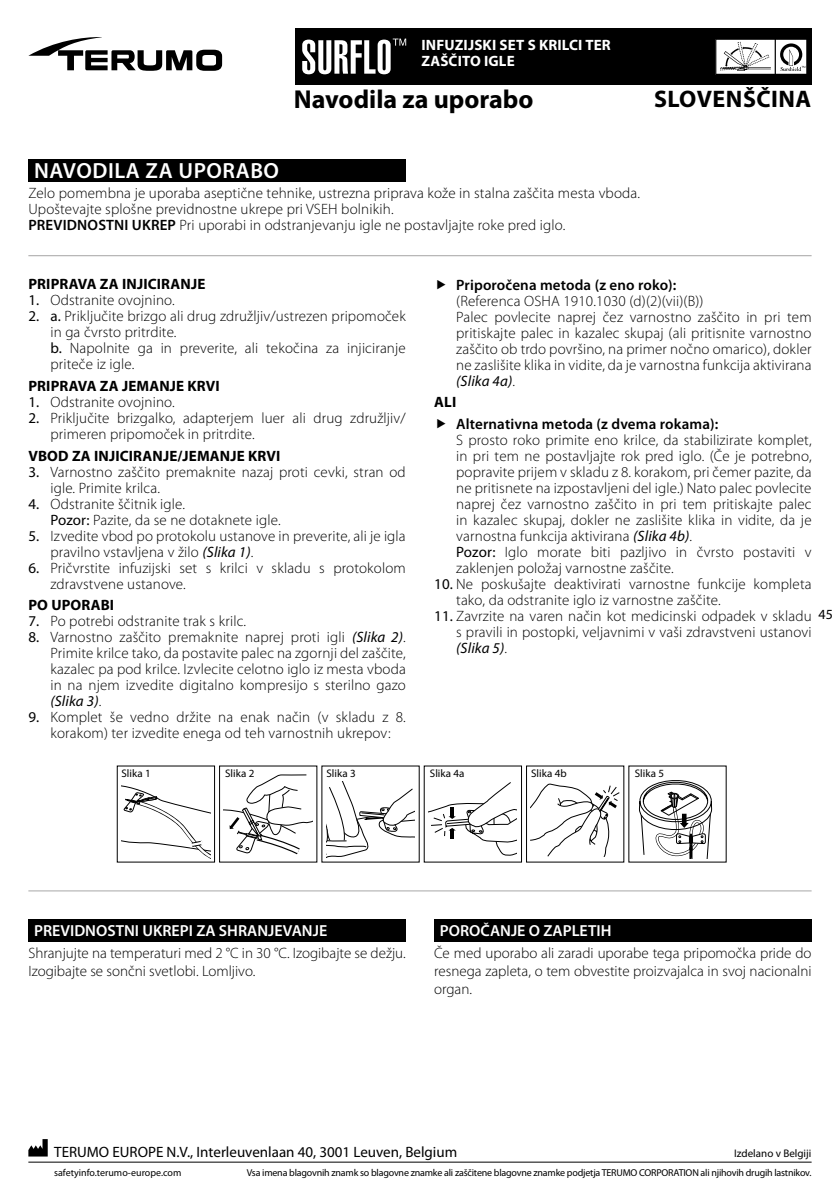
<style>
.page{position:relative;width:840px;height:1191px;background:#fff}
.page>*{position:absolute;margin:0;border:0;box-sizing:border-box;transform-origin:0 0}
.t1{font:700 26px "Myriad Pro";color:#000}
.t2{font:700 24px "Myriad Pro";letter-spacing:.02em;color:#000}
.t3{font:600 22px "Myriad Pro";letter-spacing:.025em;color:#fff}
.t4{font:600 16px "Myriad Pro";color:#fff}
.t5{font:300 15px/16px "Myriad Pro";letter-spacing:.01em;color:#000}
.t6{font:700 15px "Myriad Pro";letter-spacing:.01em;color:#000}
.t7{font:600 15px "Myriad Pro";letter-spacing:.01em;color:#000}
.t8{font:15px "Myriad Pro";color:#000}
.t9{font:700 15px/16px "Myriad Pro";letter-spacing:.01em;color:#fff}
.t10{font:14px "Myriad Pro";color:#000}
.t11{font:11px "Myriad Pro";color:#000}
.t12{font:10px "Myriad Pro";letter-spacing:-.02em;color:#000}
.t13{font:10px "Myriad Pro";color:#000}
.s1{font-weight:600}
.s2{font-weight:400}
.s3{font-weight:400;font-style:italic}
</style>
<div class="page">
<hr style="left:28px;top:1161px;width:783px;height:1px;background:#000">
<div style="left:28px;top:159px;width:377px;height:22px;background:#000"></div>
<svg style="left:28px;top:1139px;width:20px;height:17px"></svg>
<hr style="left:28px;top:255px;width:783px;height:1px;background:#a6a5a5">
<svg style="left:116px;top:765px;width:610px;height:98px"></svg>
<svg style="left:122px;top:778px;width:88px;height:80px"></svg>
<svg style="left:224px;top:774px;width:88px;height:84px"></svg>
<svg style="left:326px;top:781px;width:88px;height:77px"></svg>
<svg style="left:428px;top:782px;width:88px;height:73px"></svg>
<svg style="left:530px;top:784px;width:89px;height:73px"></svg>
<svg style="left:636px;top:777px;width:79px;height:81px"></svg>
<div style="left:28px;top:918px;width:377px;height:23px;background:#000"></div>
<div style="left:434px;top:918px;width:377px;height:23px;background:#000"></div>
<hr style="left:28px;top:890px;width:783px;height:1px;background:#a8a8a7">
<div style="left:295px;top:28px;width:516px;height:57px;background:#000"></div>
<svg style="left:28px;top:37px;width:194px;height:34px"></svg>
<svg style="left:715px;top:39px;width:92px;height:36px;background:#c5c5c5"></svg>
<svg style="left:302px;top:39px;width:104px;height:35px"></svg>
<p class="t9" style="left:421px;top:36px;width:191px">INFUZIJSKI SET S KRILCI TER<br>ZAŠČITO IGLE</p>
<h1 class="t1" style="left:294px;top:82px;width:241px">Navodila za uporabo</h1>
<h2 class="t2" style="left:653px;top:83px;width:159px">SLOVENŠČINA</h2>
<h3 class="t3" style="left:34px;top:157px;width:246px">NAVODILA ZA UPORABO</h3>
<p class="t5" style="left:28px;top:185px;width:613px">Zelo pomembna je uporaba aseptične tehnike, ustrezna priprava kože in stalna zaščita mesta vboda.<br>Upoštevajte splošne previdnostne ukrepe pri VSEH bolnikih.<br><span class="s1">PREVIDNOSTNI UKREP</span> Pri uporabi in odstranjevanju igle ne postavljajte roke pred iglo.</p>
<p class="t6" style="left:28px;top:274px;width:178px">PRIPRAVA ZA INJICIRANJE</p>
<p class="t5" style="left:28px;top:292px;width:148px"><span class="s2">1.</span> Odstranite ovojnino.</p>
<p class="t5" style="left:50px;top:308px;width:357px;text-indent:-22px"><span class="s2">2. a.</span> Priključite brizgo ali drug združljiv/ustrezen pripomoček in ga čvrsto pritrdite.<br><span class="s2">b.</span> Napolnite ga in preverite, ali tekočina za injiciranje priteče iz igle.</p>
<p class="t6" style="left:28px;top:376px;width:193px">PRIPRAVA ZA JEMANJE KRVI</p>
<p class="t5" style="left:28px;top:394px;width:148px"><span class="s2">1.</span> Odstranite ovojnino.</p>
<p class="t5" style="left:50px;top:410px;width:357px;text-indent:-22px"><span class="s2">2.</span> Priključite brizgalko, adapterjem luer ali drug združljiv/ primeren pripomoček in pritrdite.</p>
<p class="t6" style="left:28px;top:446px;width:253px">VBOD ZA INJICIRANJE/JEMANJE KRVI</p>
<p class="t5" style="left:50px;top:463px;width:357px;text-indent:-22px"><span class="s2">3.</span> Varnostno zaščito premaknite nazaj proti cevki, stran od igle. Primite krilca.</p>
<p class="t5" style="left:50px;top:495px;width:231px;text-indent:-22px"><span class="s2">4.</span> Odstranite ščitnik igle.<br><span class="s2">Pozor:</span> Pazite, da se ne dotaknete igle.</p>
<p class="t5" style="left:50px;top:527px;width:356px;text-indent:-22px"><span class="s2">5.</span> Izvedite vbod po protokolu ustanove in preverite, ali je igla pravilno vstavljena v žilo <span class="s3">(Slika 1)</span>.</p>
<p class="t5" style="left:50px;top:559px;width:356px;text-indent:-22px"><span class="s2">6.</span> Pričvrstite infuzijski set s krilci v skladu s protokolom zdravstvene ustanove.</p>
<p class="t6" style="left:28px;top:595px;width:87px">PO UPORABI</p>
<p class="t5" style="left:28px;top:613px;width:219px"><span class="s2">7.</span> Po potrebi odstranite trak s krilc.</p>
<p class="t5" style="left:50px;top:629px;width:357px;text-align:justify;text-indent:-22px"><span class="s2">8.</span> Varnostno zaščito premaknite naprej proti igli <span class="s3">(Slika 2)</span>.<br>Primite krilce tako, da postavite palec na zgornji del zaščite, kazalec pa pod krilce. Izvlecite celotno iglo iz mesta vboda in na njem izvedite digitalno kompresijo s sterilno gazo <span class="s3">(Slika 3)</span>.</p>
<p class="t5" style="left:28px;top:709px;width:379px;text-align:center"><span class="s2">9.</span> Komplet še vedno držite na enak način (v skladu z 8. korakom) ter izvedite enega od teh varnostnih ukrepov:</p>
<p class="t7" style="left:456px;top:275px;width:221px">Priporočena metoda (z eno roko):</p>
<p class="t5" style="left:456px;top:292px;width:357px">(Referenca OSHA 1910.1030 (d)(2)(vii)(B))<br>Palec povlecite naprej čez varnostno zaščito in pri tem pritiskajte palec in kazalec skupaj (ali pritisnite varnostno zaščito ob trdo površino, na primer nočno omarico), dokler ne zaslišite klika in vidite, da je varnostna funkcija aktivirana <span class="s3">(Slika 4a)</span>.</p>
<p class="t6" style="left:434px;top:392px;width:24px">ALI</p>
<p class="t7" style="left:456px;top:414px;width:263px">Alternativna metoda (z dvema rokama):</p>
<p class="t5" style="left:456px;top:432px;width:357px">S prosto roko primite eno krilce, da stabilizirate komplet, in pri tem ne postavljajte rok pred iglo. (Če je potrebno, popravite prijem v skladu z 8. korakom, pri čemer pazite, da ne pritisnete na izpostavljeni del igle.) Nato palec povlecite naprej čez varnostno zaščito in pri tem pritiskajte palec in kazalec skupaj, dokler ne zaslišite klika in vidite, da je varnostna funkcija aktivirana <span class="s3">(Slika 4b)</span>.<br><span class="s2">Pozor:</span> Iglo morate biti pazljivo in čvrsto postaviti v zaklenjen položaj varnostne zaščite.</p>
<p class="t5" style="left:456px;top:576px;width:357px;text-indent:-22px"><span class="s2">10.</span> Ne poskušajte deaktivirati varnostne funkcije kompleta tako, da odstranite iglo iz varnostne zaščite.</p>
<p class="t5" style="left:456px;top:608px;width:357px;text-align:justify;text-indent:-22px"><span class="s2">11.</span> Zavrzite na varen način kot medicinski odpadek v skladu s pravili in postopki, veljavnimi v vaši zdravstveni ustanovi <span class="s3">(Slika 5)</span>.</p>
<p class="t10" style="left:818px;top:605px;width:16px">45</p>
<p class="t11" style="left:121px;top:767px;width:31px">Slika 1</p>
<p class="t11" style="left:225px;top:767px;width:31px">Slika 2</p>
<p class="t11" style="left:326px;top:767px;width:31px">Slika 3</p>
<p class="t11" style="left:429px;top:767px;width:36px">Slika 4a</p>
<p class="t11" style="left:531px;top:767px;width:37px">Slika 4b</p>
<p class="t11" style="left:634px;top:767px;width:31px">Slika 5</p>
<p class="t4" style="left:34px;top:921px;width:294px">PREVIDNOSTNI UKREPI ZA SHRANJEVANJE</p>
<p class="t5" style="left:28px;top:944px;width:378px;line-height:18px">Shranjujte na temperaturi med 2 °C in 30 °C. Izogibajte se dežju.<br>Izogibajte se sončni svetlobi. Lomljivo.</p>
<p class="t4" style="left:439px;top:921px;width:173px">POROČANJE O ZAPLETIH</p>
<p class="t5" style="left:434px;top:944px;width:379px;line-height:18px;text-align:justify">Če med uporabo ali zaradi uporabe tega pripomočka pride do resnega zapleta, o tem obvestite proizvajalca in svoj nacionalni organ.</p>
<p class="t8" style="left:54px;top:1142px;width:404px">TERUMO EUROPE N.V., Interleuvenlaan 40, 3001 Leuven, Belgium</p>
<p class="t11" style="left:733px;top:1146px;width:79px">Izdelano v Belgiji</p>
<p class="t13" style="left:54px;top:1166px;width:129px">safetyinfo.terumo-europe.com</p>
<p class="t12" style="left:246px;top:1166px;width:566px">Vsa imena blagovnih znamk so blagovne znamke ali zaščitene blagovne znamke podjetja TERUMO CORPORATION ali njihovih drugih lastnikov.</p>
</div>
